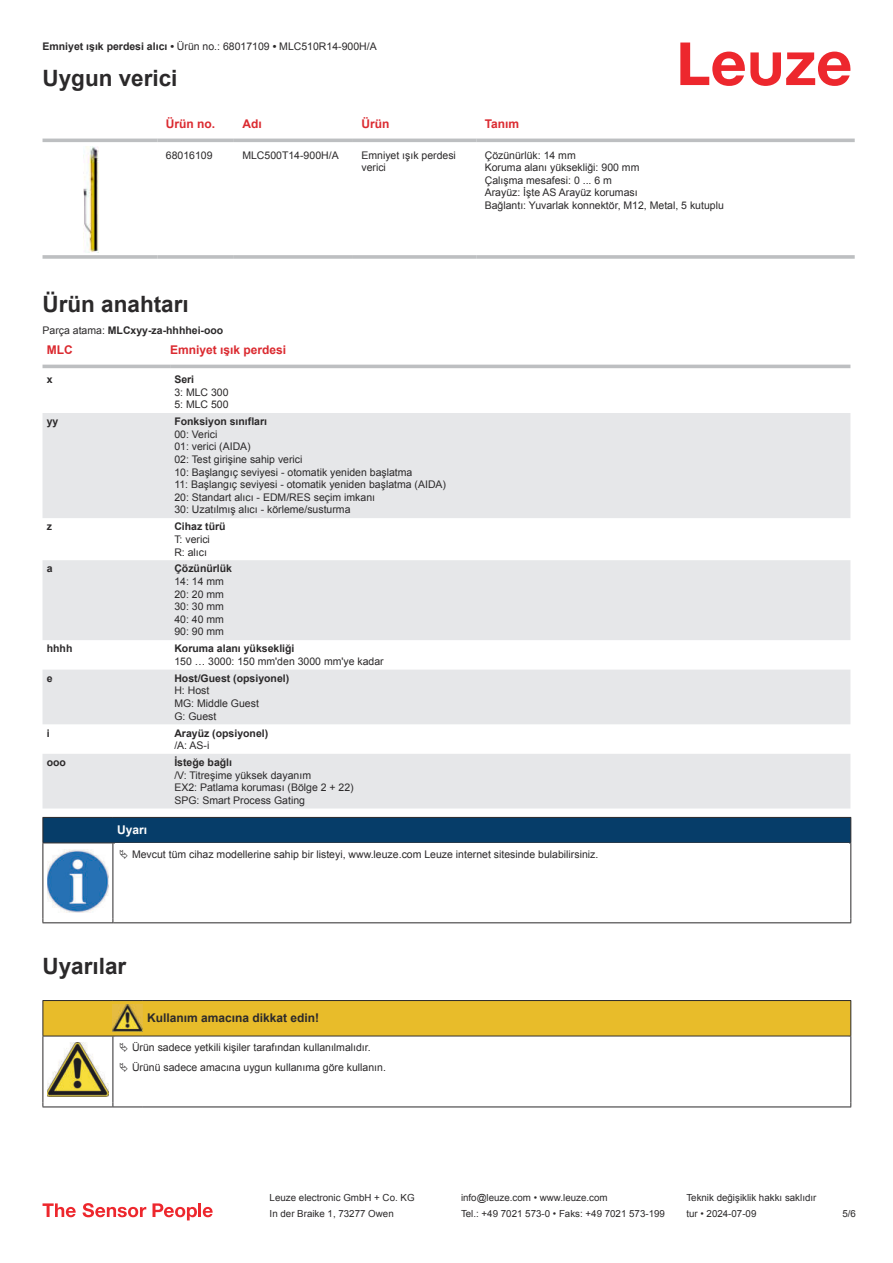
<style>
.page{position:relative;width:893px;height:1263px;background:#fff}
.page>*{position:absolute;margin:0;border:0;box-sizing:border-box;transform-origin:0 0}
.t1{font:700 22.5px "Arial";color:#2b292a}
.t2{font:700 12px "Arial";color:#db2a30}
.t3{font:700 12px "Arial";color:#2b292a}
.t4{font:700 12px "Arial";color:#fff}
.t5{font:10.5px/12.6px "Arial";color:#2b292a}
.t6{font:700 10.5px "Arial";color:#2b292a}
.t7{font:9.75px "Arial";color:#2b292a}
.s1{font-weight:700}
.s2{font-weight:400}
</style>
<div class="page">
<svg style="left:680px;top:43px;width:170px;height:43px"></svg>
<svg style="left:43px;top:138px;width:812px;height:108px"></svg>
<hr style="left:43px;top:139px;width:114px;height:3px;background:#bdbfc1">
<hr style="left:157px;top:139px;width:77px;height:3px;background:#bdbfc1">
<hr style="left:234px;top:139px;width:119px;height:3px;background:#bdbfc1">
<hr style="left:353px;top:139px;width:123px;height:3px;background:#bdbfc1">
<hr style="left:476px;top:139px;width:379px;height:3px;background:#bdbfc1">
<svg style="left:43px;top:255px;width:114px;height:4px"></svg>
<hr style="left:157px;top:255px;width:77px;height:4px;background:#c7c8ca">
<hr style="left:234px;top:255px;width:119px;height:4px;background:#bdbfc1">
<svg style="left:353px;top:255px;width:123px;height:4px"></svg>
<hr style="left:476px;top:255px;width:379px;height:4px;background:#c7c8ca">
<img style="left:84px;top:146px;width:15px;height:107px">
<div style="left:43px;top:364px;width:807px;height:5px;background:#ebecec"></div>
<svg style="left:43px;top:413px;width:807px;height:395px;fill:#e6e7e9"></svg>
<hr style="left:43px;top:365px;width:127px;height:3px;background:#bdbfc1">
<hr style="left:170px;top:365px;width:680px;height:3px;background:#bdbfc1">
<svg style="left:43px;top:1203px;width:33px;height:14px"></svg>
<svg style="left:83px;top:1203px;width:63px;height:14px"></svg>
<svg style="left:153px;top:1203px;width:44px;height:17px"></svg>
<hr style="left:198px;top:1203px;width:3px;height:14px;background:#ed272d">
<svg style="left:203px;top:1207px;width:10px;height:10px"></svg>
<div style="left:43px;top:817px;width:808px;height:26px;background:#063d69"></div>
<hr style="left:113px;top:842px;width:738px;height:1px;background:#2b292a">
<hr style="left:43px;top:843px;width:1px;height:75px;background:#2b292a">
<hr style="left:113px;top:843px;width:1px;height:75px;background:#2b292a">
<hr style="left:850px;top:843px;width:1px;height:75px;background:#2b292a">
<hr style="left:43px;top:922px;width:70px;height:1px;background:#2b292a">
<hr style="left:113px;top:922px;width:738px;height:1px;background:#2b292a">
<img style="left:47px;top:849px;width:61px;height:63px">
<hr style="left:43px;top:1036px;width:1px;height:66px;background:#2b292a">
<hr style="left:113px;top:1036px;width:1px;height:66px;background:#2b292a">
<hr style="left:850px;top:1036px;width:1px;height:66px;background:#2b292a">
<hr style="left:43px;top:1106px;width:70px;height:1px;background:#2b292a">
<hr style="left:113px;top:1106px;width:30px;height:1px;background:#2b292a">
<hr style="left:143px;top:1106px;width:708px;height:1px;background:#2b292a">
<img style="left:47px;top:1077px;width:61px;height:19px">
<svg style="left:43px;top:1000px;width:808px;height:77px"></svg>
<p class="t5" style="left:43px;top:41px;width:336px"><span class="s1">Emniyet ışık perdesi alıcı •</span> Ürün no.: 68017109 <span class="s1">•</span> MLC510R14-900H/A</p>
<h1 class="t1" style="left:43px;top:63px;width:137px">Uygun verici</h1>
<p class="t2" style="left:166px;top:115px;width:51px">Ürün no.</p>
<p class="t2" style="left:242px;top:115px;width:21px">Adı</p>
<p class="t2" style="left:361px;top:119px;width:29px">Ürün</p>
<p class="t2" style="left:485px;top:115px;width:36px">Tanım</p>
<p class="t5" style="left:166px;top:149px;width:48px">68016109</p>
<p class="t5" style="left:242px;top:149px;width:98px">MLC500T14-900H/A</p>
<p class="t5" style="left:361px;top:148px;width:96px">Emniyet ışık perdesi verici</p>
<p class="t5" style="left:485px;top:148px;width:241px">Çözünürlük: 14 mm<br>Koruma alanı yüksekliği: 900 mm<br>Çalışma mesafesi: 0 ... 6 m<br>Arayüz: İşte AS Arayüz koruması<br>Bağlantı: Yuvarlak konnektör, M12, Metal, 5 kutuplu</p>
<h1 class="t1" style="left:43px;top:288px;width:148px">Ürün anahtarı</h1>
<p class="t6" style="left:43px;top:323px;width:182px"><span class="s2">Parça atama:</span> MLCxyy-za-hhhhei-ooo</p>
<p class="t2" style="left:47px;top:345px;width:27px">MLC</p>
<p class="t2" style="left:170px;top:341px;width:118px">Emniyet ışık perdesi</p>
<p class="t6" style="left:47px;top:372px;width:7px">x</p>
<p class="t6" style="left:174px;top:375px;width:21px">Seri</p>
<p class="t5" style="left:174px;top:386px;width:56px">3: MLC 300<br>5: MLC 500</p>
<p class="t6" style="left:47px;top:418px;width:13px">yy</p>
<p class="t6" style="left:174px;top:414px;width:94px">Fonksiyon sınıfları</p>
<p class="t5" style="left:174px;top:428px;width:273px">00: Verici<br>01: verici (AIDA)<br>02: Test girişine sahip verici<br>10: Başlangıç seviyesi - otomatik yeniden başlatma<br>11: Başlangıç seviyesi - otomatik yeniden başlatma (AIDA)<br>20: Standart alıcı - EDM/RES seçim imkanı<br>30: Uzatılmış alıcı - körleme/susturma</p>
<p class="t6" style="left:47px;top:523px;width:7px">z</p>
<p class="t6" style="left:174px;top:523px;width:53px">Cihaz türü</p>
<p class="t5" style="left:174px;top:533px;width:37px">T: verici<br>R: alıcı</p>
<p class="t6" style="left:47px;top:565px;width:7px">a</p>
<p class="t6" style="left:174px;top:561px;width:59px">Çözünürlük</p>
<p class="t5" style="left:174px;top:575px;width:51px;text-align:justify">14: 14 mm 20: 20 mm 30: 30 mm 40: 40 mm 90: 90 mm</p>
<p class="t6" style="left:47px;top:645px;width:27px">hhhh</p>
<p class="t6" style="left:174px;top:641px;width:122px">Koruma alanı yüksekliği</p>
<p class="t5" style="left:174px;top:655px;width:211px">150 … 3000: 150 mm'den 3000 mm'ye kadar</p>
<p class="t6" style="left:47px;top:674px;width:7px">e</p>
<p class="t6" style="left:174px;top:671px;width:116px">Host/Guest (opsiyonel)</p>
<p class="t5" style="left:174px;top:684px;width:86px">H: Host<br>MG: Middle Guest<br>G: Guest</p>
<p class="t6" style="left:47px;top:729px;width:4px">i</p>
<p class="t6" style="left:174px;top:725px;width:95px">Arayüz (opsiyonel)</p>
<p class="t5" style="left:174px;top:739px;width:37px">/A: AS-i</p>
<p class="t6" style="left:47px;top:758px;width:21px">ooo</p>
<p class="t6" style="left:174px;top:755px;width:59px">İsteğe bağlı</p>
<p class="t5" style="left:174px;top:768px;width:181px">/V: Titreşime yüksek dayanım<br>EX2: Patlama koruması (Bölge 2 + 22)<br>SPG: Smart Process Gating</p>
<p class="t4" style="left:117px;top:822px;width:32px">Uyarı</p>
<p class="t5" style="left:132px;top:848px;width:468px">Mevcut tüm cihaz modellerine sahip bir listeyi, www.leuze.com Leuze internet sitesinde bulabilirsiniz.</p>
<h1 class="t1" style="left:43px;top:950px;width:85px">Uyarılar</h1>
<p class="t3" style="left:147px;top:1010px;width:174px">Kullanım amacına dikkat edin!</p>
<p class="t5" style="left:132px;top:1037px;width:255px;line-height:20.2px">Ürün sadece yetkili kişiler tarafından kullanılmalıdır.<br>Ürünü sadece amacına uygun kullanıma göre kullanın.</p>
<p class="t7" style="left:270px;top:1191px;width:146px">Leuze electronic GmbH + Co. KG</p>
<p class="t7" style="left:461px;top:1191px;width:148px">info@leuze.com • www.leuze.com</p>
<p class="t7" style="left:686px;top:1191px;width:132px">Teknik değişiklik hakkı saklıdır</p>
<p class="t7" style="left:270px;top:1207px;width:126px">In der Braike 1, 73277 Owen</p>
<p class="t7" style="left:461px;top:1207px;width:205px">Tel.: +49 7021 573-0 • Faks: +49 7021 573-199</p>
<p class="t7" style="left:686px;top:1207px;width:72px">tur • 2024-07-09</p>
<p class="t7" style="left:842px;top:1210px;width:15px">5 /6</p>
</div>
